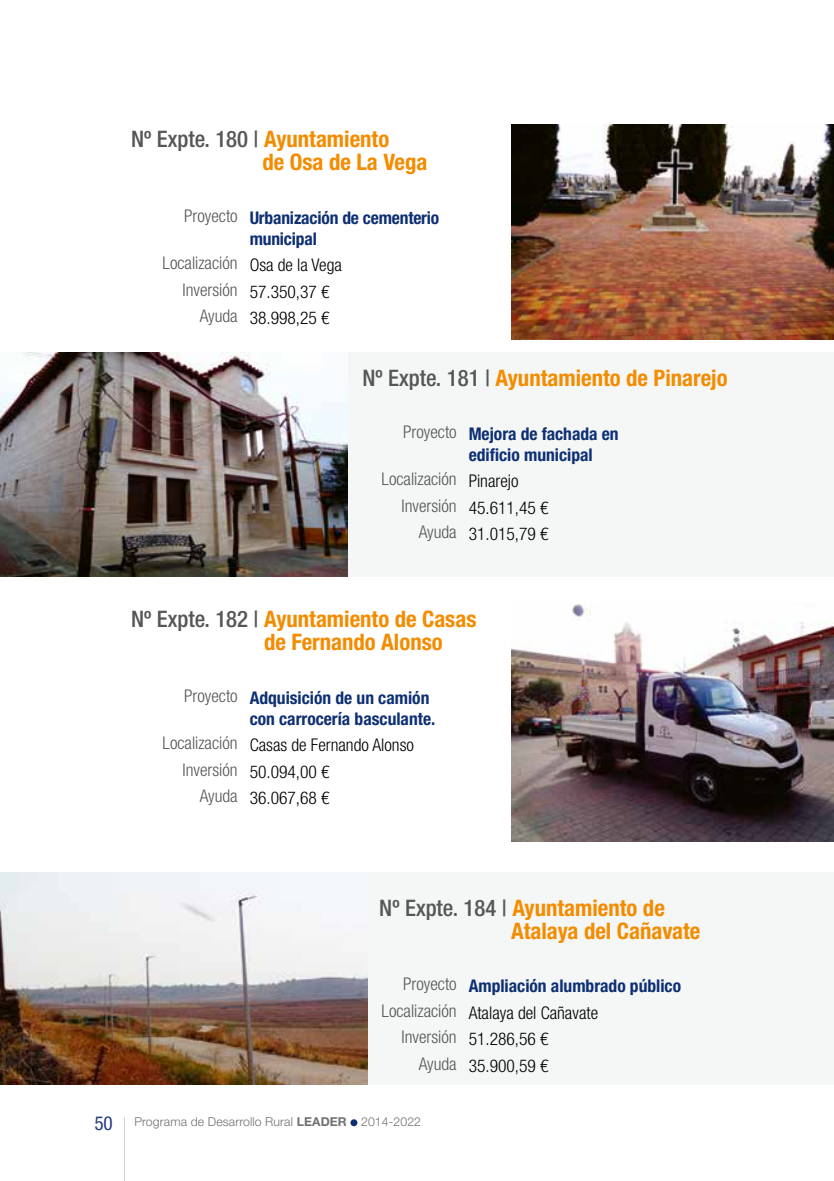
<style>
.page{position:relative;width:834px;height:1181px;background:#fff}
.page>*{position:absolute;margin:0;border:0;box-sizing:border-box;transform-origin:0 0}
.t1{font:700 condensed 22.75px/22.8px "Helvetica Neue LT Pro";color:#f48c00}
.t2{font:700 condensed 17.5px/21px "Helvetica Neue LT Pro";color:#0d2f73}
.t3{font:300 condensed 17.5px "Helvetica Neue LT Pro";color:#000}
.t4{font:300 condensed 17.5px/28.5px "Helvetica Neue LT Pro";color:#555756;text-align:center}
.t5{font:300 12.25px "Helvetica Neue LT Pro";letter-spacing:.01em;color:#6f7070}
.s1{font-weight:500;color:#555756}
.s2{font-weight:300;color:#555756}
.s3{color:#000}
.s4{color:#555756}
.s5{font-weight:400;font-stretch:condensed;font-size:19.25px;color:#233c7d}
.s6{font-weight:700}
</style>
<div class="page">
<hr style="left:124px;top:1117px;width:1px;height:64px;background:#d3d5d6">
<div style="left:350px;top:1119px;width:7px;height:7px;background:#0d2f73;border-radius:50%"></div>
<div style="left:0;top:352px;width:833px;height:224px;background:#f5f6f6"></div>
<div style="left:0;top:872px;width:833px;height:212px;background:#f5f6f6"></div>
<img style="left:511px;top:604px;width:322px;height:238px">
<img style="left:511px;top:124px;width:322px;height:215px">
<img style="left:0;top:352px;width:347px;height:224px">
<img style="left:0;top:872px;width:367px;height:212px">
<h1 class="t1" style="left:262px;top:128px;width:166px;text-indent:-131px"><span class="s1">Nº Expte. 180 |</span> Ayuntamiento<br>de Osa de La Vega</h1>
<p class="t2" style="left:249px;top:207px;width:191px;text-indent:-65px"><span class="s2">Proyecto</span> Urbanización de cementerio municipal</p>
<p class="t4" style="left:162px;top:248px;width:181px">Localización <span class="s3">Osa de la Vega<br></span>Inversión <span class="s3">57.350,37 €</span></p>
<p class="t3" style="left:200px;top:308px;width:131px"><span class="s4">Ayuda</span> 38.998,25 €</p>
<h1 class="t1" style="left:362px;top:366px;width:366px"><span class="s1">Nº Expte. 181 |</span> Ayuntamiento de Pinarejo</h1>
<p class="t2" style="left:468px;top:423px;width:151px;text-indent:-65px"><span class="s2">Proyecto</span> Mejora de fachada en edificio municipal</p>
<p class="t4" style="left:401px;top:465px;width:148px;text-align:left;text-indent:-20px">Localización <span class="s3">Pinarejo<br></span>Inversión <span class="s3">45.611,45 €</span></p>
<p class="t3" style="left:418px;top:524px;width:131px"><span class="s4">Ayuda</span> 31.015,79 €</p>
<h1 class="t1" style="left:264px;top:607px;width:214px;text-indent:-133px"><span class="s1">Nº Expte. 182 |</span> Ayuntamiento de Casas de Fernando Alonso</h1>
<p class="t2" style="left:249px;top:687px;width:187px;text-indent:-65px"><span class="s2">Proyecto</span> Adquisición de un camión con carrocería basculante.</p>
<p class="t3" style="left:162px;top:735px;width:253px"><span class="s4">Localización</span> Casas de Fernando Alonso</p>
<p class="t3" style="left:182px;top:761px;width:148px"><span class="s4">Inversión</span> 50.094,00 €</p>
<p class="t3" style="left:200px;top:788px;width:131px"><span class="s4">Ayuda</span> 36.067,68 €</p>
<h1 class="t1" style="left:511px;top:896px;width:191px;text-indent:-132px"><span class="s1">Nº Expte. 184 |</span> Ayuntamiento de<br>Atalaya del Cañavate</h1>
<p class="t2" style="left:403px;top:975px;width:279px"><span class="s2">Proyecto</span> Ampliación alumbrado público</p>
<p class="t3" style="left:381px;top:1002px;width:218px"><span class="s4">Localización</span> Atalaya del Cañavate</p>
<p class="t3" style="left:401px;top:1029px;width:148px"><span class="s4">Inversión</span> 51.286,56 €</p>
<p class="t3" style="left:418px;top:1055px;width:131px"><span class="s4">Ayuda</span> 35.900,59 €</p>
<p class="t5" style="left:94px;top:1114px;width:328px"><span class="s5">50</span> Programa de Desarrollo Rural <span class="s6">LEADER</span> 2014-2022</p>
</div>
